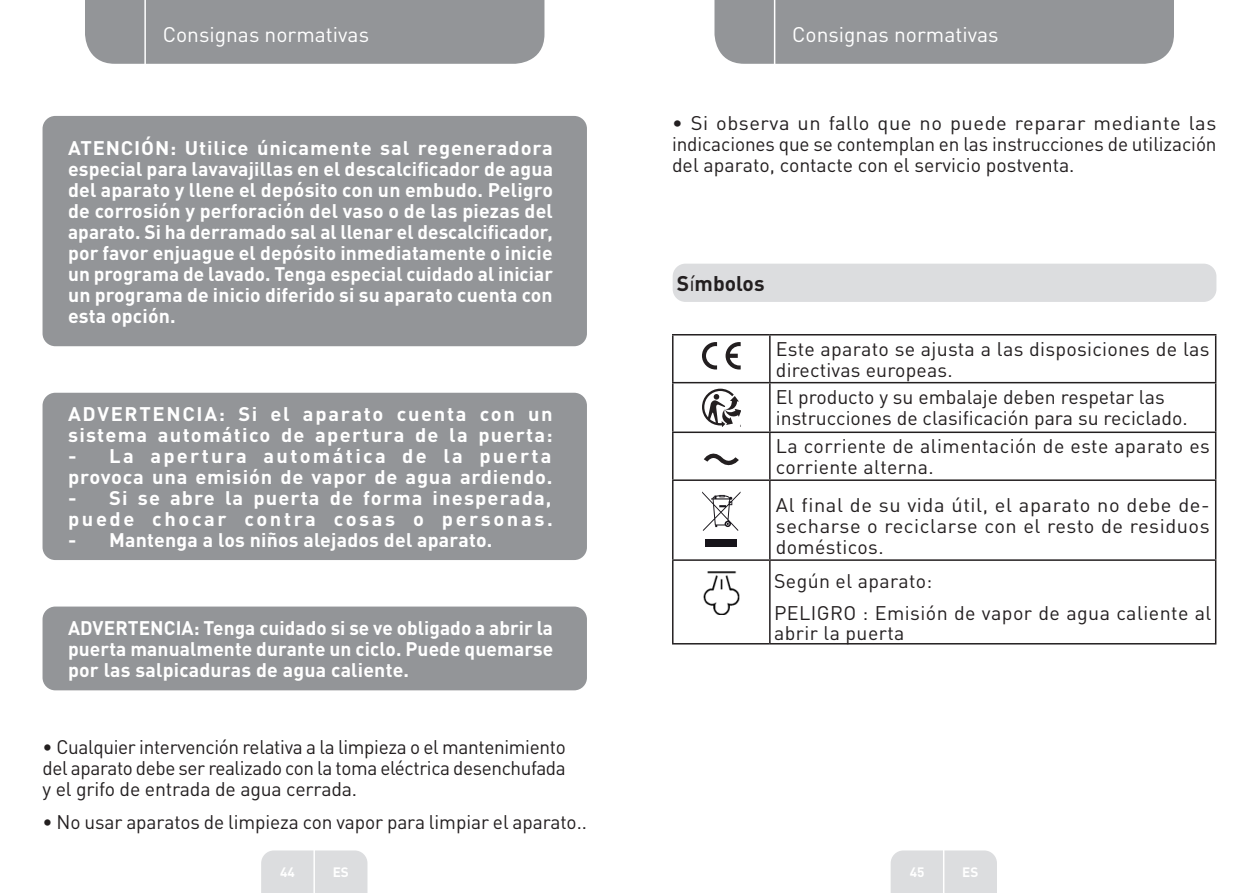
<style>
.page{position:relative;width:1259px;height:893px;background:#fff}
.page>*{position:absolute;margin:0;border:0;box-sizing:border-box;transform-origin:0 0}
.t1{font:21px "DIN Pro";color:#fff}
.Headline-01{font:700 21px "DIN Pro";color:#231f20}
.Large_Text__3_2_mm{font:700 19.5px/21px "DIN Pro";letter-spacing:.04em;color:#fff;text-align:justify}
.Large_Text__3_2_mm-2{font:19.5px/21px "DIN Pro";color:#231f20;text-align:justify}
.Large_Text__3_2_mm-3{font:19.5px/21px "DIN Pro";letter-spacing:.02em;color:#231f20}
.Large_Text__3_2_mm-4{font:700 19.5px/21px "DIN Pro";letter-spacing:.06em;color:#fff}
.Large_Text__3_2_mm-5{font:700 19.5px/21px "DIN Pro";letter-spacing:.085em;color:#fff}
.Large_Text__3_2_mm-6{font:700 19.5px "DIN Pro";letter-spacing:.01em;color:#fff}
.t2{font:700 13.5px "DIN Pro";color:#fff}
.t3{font:600 7.65px "Myriad Pro";letter-spacing:-.04em;color:#231f20}
.s1{font-weight:400}
</style>
<div class="page">
<div style="left:85px;top:0;width:459px;height:64px;background:#939598"></div>
<div style="left:714px;top:0;width:460px;height:64px;background:#939598"></div>
<div style="left:261px;top:850px;width:106px;height:43px;background:#dcdddf"></div>
<div style="left:890px;top:850px;width:107px;height:43px;background:#dcdddf"></div>
<hr style="left:313px;top:833px;width:2px;height:60px;background:#fff">
<hr style="left:943px;top:833px;width:1px;height:60px;background:#fff">
<hr style="left:144px;top:0;width:2px;height:66px;background:#fff">
<hr style="left:774px;top:0;width:1px;height:66px;background:#fff">
<hr style="left:672px;top:334px;width:98px;height:1px;background:#231f20">
<hr style="left:672px;top:335px;width:1px;height:47px;background:#231f20">
<hr style="left:770px;top:334px;width:446px;height:1px;background:#231f20">
<hr style="left:769px;top:335px;width:1px;height:47px;background:#231f20">
<hr style="left:1215px;top:335px;width:1px;height:47px;background:#231f20">
<hr style="left:672px;top:382px;width:98px;height:1px;background:#231f20">
<hr style="left:672px;top:383px;width:1px;height:49px;background:#231f20">
<hr style="left:770px;top:382px;width:446px;height:1px;background:#231f20">
<hr style="left:769px;top:383px;width:1px;height:49px;background:#231f20">
<hr style="left:1215px;top:383px;width:1px;height:49px;background:#231f20">
<hr style="left:672px;top:432px;width:98px;height:1px;background:#231f20">
<hr style="left:672px;top:433px;width:1px;height:46px;background:#231f20">
<hr style="left:770px;top:432px;width:446px;height:1px;background:#231f20">
<hr style="left:769px;top:433px;width:1px;height:46px;background:#231f20">
<hr style="left:1215px;top:433px;width:1px;height:46px;background:#231f20">
<hr style="left:672px;top:479px;width:98px;height:2px;background:#231f20">
<hr style="left:672px;top:481px;width:1px;height:78px;background:#231f20">
<hr style="left:770px;top:479px;width:446px;height:2px;background:#231f20">
<hr style="left:769px;top:481px;width:1px;height:78px;background:#231f20">
<hr style="left:1215px;top:481px;width:1px;height:78px;background:#231f20">
<hr style="left:672px;top:559px;width:98px;height:2px;background:#231f20">
<hr style="left:672px;top:561px;width:1px;height:82px;background:#231f20">
<hr style="left:770px;top:559px;width:446px;height:2px;background:#231f20">
<hr style="left:769px;top:561px;width:1px;height:82px;background:#231f20">
<hr style="left:1215px;top:561px;width:1px;height:82px;background:#231f20">
<hr style="left:672px;top:643px;width:98px;height:1px;background:#231f20">
<hr style="left:770px;top:643px;width:446px;height:1px;background:#231f20">
<svg style="left:702px;top:342px;width:15px;height:27px"></svg>
<svg style="left:725px;top:342px;width:15px;height:27px"></svg>
<svg style="left:702px;top:389px;width:38px;height:37px"></svg>
<svg style="left:703px;top:453px;width:36px;height:13px"></svg>
<svg style="left:702px;top:491px;width:38px;height:40px"></svg>
<div style="left:705px;top:539px;width:32px;height:7px;background:#17141a"></div>
<img style="left:703px;top:571px;width:36px;height:44px">
<div style="left:672px;top:264px;width:544px;height:38px;background:#dcdddf;border-radius:13px"></div>
<div style="left:43px;top:116px;width:544px;height:230px;background:#939598;border-radius:13px"></div>
<div style="left:43px;top:393px;width:544px;height:167px;background:#939598;border-radius:13px"></div>
<div style="left:43px;top:607px;width:544px;height:83px;background:#939598;border-radius:13px"></div>
<p class="t1" style="left:163px;top:20px;width:208px">Consignas normativas</p>
<p class="t1" style="left:792px;top:20px;width:208px">Consignas normativas</p>
<p class="Large_Text__3_2_mm" style="left:68px;top:136px;width:486px">ATENCIÓN: Utilice únicamente sal regeneradora especial para lavavajillas en el descalcificador de agua del aparato y llene el depósito con un embudo. Peligro de corrosión y perforación del vaso o de las piezas del aparato. Si ha derramado sal al llenar el descalcificador, por favor enjuague el depósito inmediatamente o inicie un programa de lavado. Tenga especial cuidado al iniciar un programa de inicio diferido si su aparato cuenta con esta opción.</p>
<p class="Large_Text__3_2_mm-4" style="left:68px;top:402px;width:486px">ADVERTENCIA: Si el aparato cuenta con un sistema automático de apertura de la puerta:</p>
<p class="Large_Text__3_2_mm" style="left:68px;top:444px;width:486px">- La apertura automática de la puerta provoca una emisión de vapor de agua ardiendo.</p>
<p class="Large_Text__3_2_mm-5" style="left:68px;top:486px;width:486px">- Si se abre la puerta de forma inesperada, puede chocar contra cosas o personas.</p>
<p class="Large_Text__3_2_mm-6" style="left:68px;top:527px;width:426px">- Mantenga a los niños alejados del aparato.</p>
<p class="Large_Text__3_2_mm" style="left:68px;top:617px;width:486px">ADVERTENCIA: Tenga cuidado si se ve obligado a abrir la puerta manualmente durante un ciclo. Puede quemarse por las salpicaduras de agua caliente.</p>
<p class="Large_Text__3_2_mm-2" style="left:43px;top:735px;width:525px">• Cualquier intervención relativa a la limpieza o el mantenimiento del aparato debe ser realizado con la toma eléctrica desenchufada y el grifo de entrada de agua cerrada.</p>
<p class="Large_Text__3_2_mm-2" style="left:43px;top:811px;width:546px">• No usar aparatos de limpieza con vapor para limpiar el aparato..</p>
<p class="Large_Text__3_2_mm-2" style="left:672px;top:111px;width:546px">• Si observa un fallo que no puede reparar mediante las indicaciones que se contemplan en las instrucciones de utilización del aparato, contacte con el servicio postventa.</p>
<p class="Headline-01" style="left:677px;top:269px;width:89px">S<span class="s1">í</span>mbolos</p>
<p class="Large_Text__3_2_mm-2" style="left:776px;top:337px;width:435px">Este aparato se ajusta a las disposiciones de las directivas europeas.</p>
<p class="Large_Text__3_2_mm-2" style="left:776px;top:385px;width:390px">El producto y su embalaje deben respetar las</p>
<p class="Large_Text__3_2_mm-2" style="left:776px;top:406px;width:413px">instrucciones de clasificación para su reciclado.</p>
<p class="Large_Text__3_2_mm-3" style="left:776px;top:435px;width:435px">La corriente de alimentación de este aparato es corriente alterna.</p>
<p class="Large_Text__3_2_mm-2" style="left:776px;top:494px;width:435px">Al final de su vida útil, el aparato no debe de&shy;secharse o reciclarse con el resto de residuos domésticos.</p>
<p class="Large_Text__3_2_mm-3" style="left:774px;top:569px;width:160px">Según el aparato:</p>
<p class="Large_Text__3_2_mm-3" style="left:774px;top:602px;width:439px;line-height:19.5px">PELIGRO : Emisión de vapor de agua caliente al abrir la puerta</p>
<p class="t3" style="left:740px;top:441px;width:131px">Pour en savoir plus : www.consignesdetri.fr</p>
<p class="t2" style="left:280px;top:863px;width:16px">44</p>
<p class="t2" style="left:333px;top:863px;width:18px">ES</p>
<p class="t2" style="left:909px;top:863px;width:16px">45</p>
<p class="t2" style="left:962px;top:863px;width:18px">ES</p>
</div>
